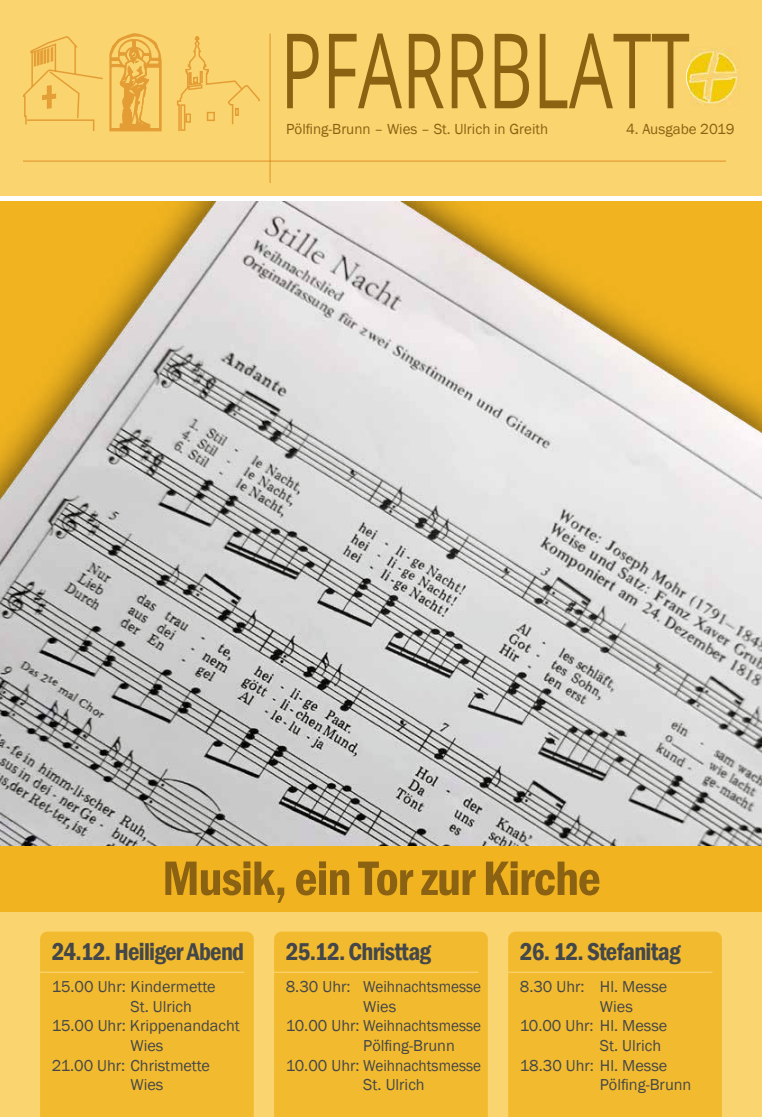
<style>
.page{position:relative;width:762px;height:1117px;background:#fff}
.page>*{position:absolute;margin:0;border:0;box-sizing:border-box;transform-origin:0 0}
.t1{font:104.25px "Open Sans";color:#8b6112;scale:.67 1}
.t2{font:600 condensed 50px "Franklin Gothic";letter-spacing:-.02em;color:#8b6112}
.t3{font:600 condensed 25px "Franklin Gothic";letter-spacing:-.03em;color:#444749}
.t4{font:16.25px "Franklin Gothic";color:#444749}
.t5{font:15px "Franklin Gothic";color:#8b6112}
</style>
<div class="page">
<div style="left:0;top:201px;width:762px;height:711px;background:#f1b420"></div>
<div style="left:0;top:912px;width:762px;height:204px;background:#fad46f"></div>
<div style="left:0;top:0;width:762px;height:195px;background:#fad46f"></div>
<svg style="left:23px;top:36px;width:80px;height:95px"></svg>
<svg style="left:177px;top:36px;width:83px;height:95px"></svg>
<svg style="left:110px;top:33px;width:51px;height:99px"></svg>
<hr style="left:269px;top:34px;width:2px;height:149px;background:#e49d35">
<hr style="left:23px;top:160px;width:703px;height:2px;background:#e49d35">
<img style="left:686px;top:48px;width:54px;height:57px">
<div style="left:40px;top:931px;width:214px;height:185px;background:#f2ba2f"></div>
<hr style="left:40px;top:971px;width:204px;height:1px;background:#fad46f">
<div style="left:274px;top:931px;width:214px;height:185px;background:#f2ba2f"></div>
<hr style="left:274px;top:971px;width:204px;height:1px;background:#fad46f">
<div style="left:508px;top:931px;width:214px;height:185px;background:#f2ba2f"></div>
<hr style="left:508px;top:971px;width:204px;height:1px;background:#fad46f">
<img style="left:0;top:201px;width:762px;height:644px">
<h1 class="t1" style="left:280px;top:-1px;width:613px">PFARRBLATT</h1>
<p class="t5" style="left:286px;top:119px;width:263px">Pölfing-Brunn – Wies – St. Ulrich in Greith</p>
<p class="t5" style="left:626px;top:119px;width:110px">4. Ausgabe 2019</p>
<h2 class="t2" style="left:162px;top:844px;width:440px">Musik, ein Tor zur Kirche</h2>
<h3 class="t3" style="left:52px;top:934px;width:194px">24.12. Heiliger Abend</h3>
<p class="t4" style="left:52px;top:976px;width:165px">15.00 Uhr: Kindermette</p>
<p class="t4" style="left:130px;top:996px;width:63px">St. Ulrich</p>
<p class="t4" style="left:52px;top:1015px;width:190px">15.00 Uhr: Krippenandacht</p>
<p class="t4" style="left:130px;top:1035px;width:35px">Wies</p>
<p class="t4" style="left:52px;top:1054px;width:160px">21.00 Uhr: Christmette</p>
<p class="t4" style="left:130px;top:1074px;width:35px">Wies</p>
<h3 class="t3" style="left:286px;top:934px;width:147px">25.12. Christtag</h3>
<p class="t4" style="left:286px;top:976px;width:197px">8.30 Uhr: Weihnachtsmesse</p>
<p class="t4" style="left:363px;top:996px;width:35px">Wies</p>
<p class="t4" style="left:286px;top:1015px;width:197px">10.00 Uhr: Weihnachtsmesse</p>
<p class="t4" style="left:363px;top:1035px;width:93px">Pölfing-Brunn</p>
<p class="t4" style="left:286px;top:1054px;width:197px">10.00 Uhr: Weihnachtsmesse</p>
<p class="t4" style="left:363px;top:1074px;width:63px">St. Ulrich</p>
<h3 class="t3" style="left:520px;top:934px;width:162px">26. 12. Stefanitag</h3>
<p class="t4" style="left:520px;top:976px;width:149px">8.30 Uhr: Hl. Messe</p>
<p class="t4" style="left:600px;top:996px;width:35px">Wies</p>
<p class="t4" style="left:520px;top:1015px;width:149px">10.00 Uhr: Hl. Messe</p>
<p class="t4" style="left:600px;top:1035px;width:63px">St. Ulrich</p>
<p class="t4" style="left:520px;top:1054px;width:149px">18.30 Uhr: Hl. Messe</p>
<p class="t4" style="left:600px;top:1074px;width:93px">Pölfing-Brunn</p>
</div>
